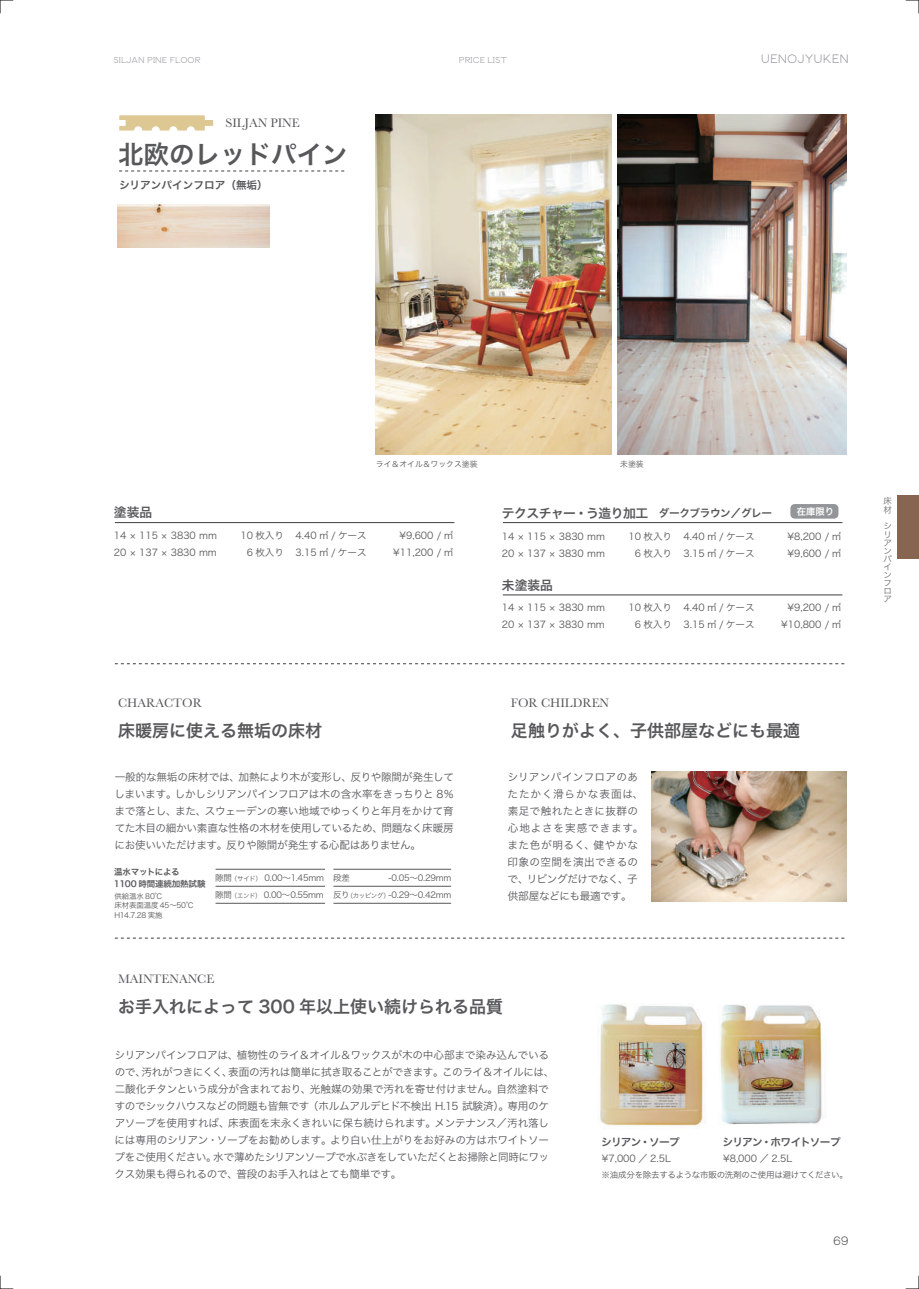
<style>
.page{position:relative;width:919px;height:1289px;background:#fff}
.page>*{position:absolute;margin:0;border:0;box-sizing:border-box;transform-origin:0 0}
.t1{font:25.5px "Hira Kaku Pro W6";color:#57585a}
.t2{font:16.95px "Hira Kaku Pro W6";color:#57585a}
.t3{font:12.75px "Baskerville";color:#57585a}
.t4{font:12.75px "Hira Kaku Pro W6";letter-spacing:-.03em;color:#57585a}
.t5{font:10.65px/17px "Hira Kaku Pro W3";letter-spacing:-.025em;color:#57585a;text-align:justify}
.t6{font:10.65px/17px "Hira Kaku Pro W3";letter-spacing:.03em;color:#57585a}
.t7{font:10.65px "Hira Kaku Pro W6";letter-spacing:-.055em;color:#57585a}
.t8{font:10.65px "Hira Kaku Pro W6";color:#57585a}
.t9{font:10.65px "MOG Block";color:#939598}
.t10{font:10.65px "MOG Block";color:#57585a}
.t11{font:9.6px/17px "Hira Kaku Pro W3";color:#57585a;text-align:right}
.t12{font:9.3px "Hira Kaku Pro W6";color:#fff}
.t13{font:8.55px/17px "Hira Kaku Pro W3";letter-spacing:-.025em;color:#57585a}
.t14{font:8.55px/12.8px "Hira Kaku Pro W6";letter-spacing:-.025em;color:#57585a}
.t15{font:8.55px/8.1px "Hira Kaku Pro W3";color:#6c6d70}
.t16{font:7.8px "Hira Kaku Pro W3";color:#57585a}
.t17{font:7.5px/9.6px "Hira Kaku Pro W3";letter-spacing:-.02em;color:#57585a}
.t18{font:7.5px "MOG Block";color:#939598}
.s1{font-size:10.65px}
.s2{font-size:6.45px}
</style>
<div class="page">
<svg style="left:0;top:1275px;width:13px;height:14px"></svg>
<svg style="left:0;top:0;width:13px;height:13px"></svg>
<svg style="left:905px;top:0;width:14px;height:13px"></svg>
<svg style="left:905px;top:1275px;width:14px;height:14px"></svg>
<hr style="left:115px;top:522px;width:339px;height:1px;background:#3e3e3f">
<hr style="left:503px;top:594px;width:339px;height:1px;background:#3e3e3f">
<svg style="left:115px;top:663px;width:730px;height:1px"></svg>
<svg style="left:115px;top:937px;width:730px;height:1px"></svg>
<svg style="left:119px;top:115px;width:94px;height:15px"></svg>
<hr style="left:503px;top:522px;width:339px;height:1px;background:#3e3e3f">
<hr style="left:215px;top:869px;width:110px;height:1px;background:#57585a">
<hr style="left:215px;top:886px;width:110px;height:1px;background:#57585a">
<hr style="left:215px;top:903px;width:110px;height:1px;background:#57585a">
<hr style="left:333px;top:869px;width:118px;height:1px;background:#57585a">
<hr style="left:333px;top:886px;width:118px;height:1px;background:#57585a">
<hr style="left:333px;top:903px;width:118px;height:1px;background:#57585a">
<img style="left:600px;top:1003px;width:105px;height:124px">
<img style="left:720px;top:1004px;width:104px;height:121px">
<img style="left:117px;top:204px;width:152px;height:44px">
<svg style="left:119px;top:171px;width:225px;height:1px"></svg>
<img style="left:651px;top:771px;width:195px;height:130px">
<img style="left:617px;top:115px;width:229px;height:339px">
<img style="left:375px;top:115px;width:236px;height:339px">
<div style="left:790px;top:504px;width:48px;height:14px;background:#939598;border-radius:4px"></div>
<div style="left:897px;top:495px;width:21px;height:64px;background:#886551"></div>
<p class="t18" style="left:114px;top:55px;width:89px">SILJAN PINE FLOOR</p>
<p class="t18" style="left:458px;top:55px;width:50px">PRICE LIST</p>
<p class="t9" style="left:760px;top:51px;width:89px">UENOJYUKEN</p>
<p class="t3" style="left:225px;top:114px;width:76px">SILJAN PINE</p>
<h1 class="t1" style="left:118px;top:132px;width:231px">北欧のレッドパイン</h1>
<p class="t8" style="left:119px;top:175px;width:150px">シリアンパインフロア（無垢）</p>
<p class="t16" style="left:376px;top:457px;width:103px">ライ＆オイル＆ワックス塗装</p>
<p class="t16" style="left:620px;top:457px;width:25px">未塗装</p>
<p class="t4" style="left:114px;top:501px;width:40px">塗装品</p>
<p class="t11" style="left:114px;top:526px;width:104px">14 × 115 × 3830 mm</p>
<p class="t11" style="left:240px;top:526px;width:128px">10 枚入り 4.40 ㎡ / ケース</p>
<p class="t11" style="left:114px;top:543px;width:104px">20 × 137 × 3830 mm</p>
<p class="t11" style="left:247px;top:543px;width:121px">6 枚入り 3.15 ㎡ / ケース</p>
<p class="t11" style="left:393px;top:526px;width:62px">¥9,600 / ㎡¥11,200 / ㎡</p>
<p class="t4" style="left:501px;top:501px;width:272px">テクスチャー・う造り加工<span class="s1">　ダークブラウン／グレー</span></p>
<p class="t11" style="left:502px;top:527px;width:104px">14 × 115 × 3830 mm</p>
<p class="t11" style="left:628px;top:527px;width:128px">10 枚入り 4.40 ㎡ / ケース</p>
<p class="t11" style="left:502px;top:544px;width:104px">20 × 137 × 3830 mm</p>
<p class="t11" style="left:634px;top:544px;width:121px">6 枚入り 3.15 ㎡ / ケース</p>
<p class="t4" style="left:502px;top:573px;width:53px">未塗装品</p>
<p class="t11" style="left:502px;top:598px;width:104px">14 × 115 × 3830 mm</p>
<p class="t11" style="left:628px;top:598px;width:128px">10 枚入り 4.40 ㎡ / ケース</p>
<p class="t11" style="left:502px;top:615px;width:104px">20 × 137 × 3830 mm</p>
<p class="t11" style="left:634px;top:615px;width:121px">6 枚入り 3.15 ㎡ / ケース</p>
<p class="t12" style="left:796px;top:503px;width:39px">在庫限り</p>
<p class="t15" style="left:883px;top:496px;width:10px">床材</p>
<p class="t15" style="left:883px;top:521px;width:10px">シリアンパインフロア</p>
<p class="t11" style="left:787px;top:527px;width:55px;text-align:left">¥8,200 / ㎡¥9,600 / ㎡</p>
<p class="t11" style="left:781px;top:598px;width:62px">¥9,200 / ㎡¥10,800 / ㎡</p>
<p class="t3" style="left:118px;top:694px;width:85px">CHARACTOR</p>
<h2 class="t2" style="left:118px;top:715px;width:206px">床暖房に使える無垢の床材</h2>
<p class="t3" style="left:511px;top:694px;width:100px">FOR CHILDREN</p>
<h2 class="t2" style="left:511px;top:715px;width:291px">足触りがよく、子供部屋などにも最適</h2>
<p class="t5" style="left:114px;top:767px;width:341px">一般的な無垢の床材では、加熱により木が変形し、反りや隙間が発生してしまいます。しかしシリアンパインフロアは木の含水率をきっちりと 8％まで落とし、また、スウェーデンの寒い地域でゆっくりと年月をかけて育てた木目の細かい素直な性格の木材を使用しているため、問題なく床暖房にお使いいただけます。反りや隙間が発生する心配はありません。</p>
<p class="t6" style="left:507px;top:767px;width:138px">シリアンパインフロアのあたたかく滑らかな表面は、素足で触れたときに抜群の心地よさを実感できます。また色が明るく、健やかな印象の空間を演出できるので、リビングだけでなく、子供部屋などにも最適です。</p>
<p class="t14" style="left:114px;top:864px;width:93px">温水マットによる<br>1100 時間連続加熱試験</p>
<p class="t17" style="left:114px;top:890px;width:81px">供給温水 80℃<br>床材表面温度 45～50℃<br>H14.7.28 実施</p>
<p class="t13" style="left:215px;top:869px;width:110px">隙間<span class="s2">（サイド）</span> 0.00～1.45mm隙間<span class="s2">（エンド）</span> 0.00～0.55mm</p>
<p class="t13" style="left:333px;top:869px;width:18px">段差</p>
<p class="t13" style="left:333px;top:869px;width:120px;text-align:right">-0.05～0.29mm<br>反り<span class="s2">（カッピング）</span>-0.29～0.42mm</p>
<p class="t3" style="left:118px;top:970px;width:98px">MAINTENANCE</p>
<h2 class="t2" style="left:118px;top:991px;width:386px">お手入れによって 300 年以上使い続けられる品質</h2>
<p class="t5" style="left:115px;top:1045px;width:441px;text-align:left">シリアンパインフロアは、植物性のライ＆オイル＆ワックスが木の中心部まで染み込んでいるので、汚れがつきにくく、表面の汚れは簡単に拭き取ることができます。このライ＆オイルには、二酸化チタンという成分が含まれており、光触媒の効果で汚れを寄せ付けません。自然塗料ですのでシックハウスなどの問題も皆無です（ホルムアルデヒド不検出 H.15 試験済）。専用のケアソープを使用すれば、床表面を末永くきれいに保ち続けられます。メンテナンス／汚れ落しには専用のシリアン・ソープをお勧めします。より白い仕上がりをお好みの方はホワイトソープをご使用ください。水で薄めたシリアンソープで水ぶきをしていただくとお掃除と同時にワックス効果も得られるので、普段のお手入れはとても簡単です。</p>
<p class="t7" style="left:601px;top:1132px;width:80px">シリアン・ソープ</p>
<p class="t13" style="left:601px;top:1166px;width:248px">※油成分を除去するような市販の洗剤のご使用は避けてください。</p>
<p class="t7" style="left:722px;top:1132px;width:119px">シリアン・ホワイトソープ</p>
<p class="t11" style="left:723px;top:1149px;width:71px">¥8,000 ／ 2.5L</p>
<p class="t11" style="left:601px;top:1149px;width:71px">¥7,000 ／ 2.5L</p>
<p class="t10" style="left:833px;top:1233px;width:17px">69</p>
</div>
